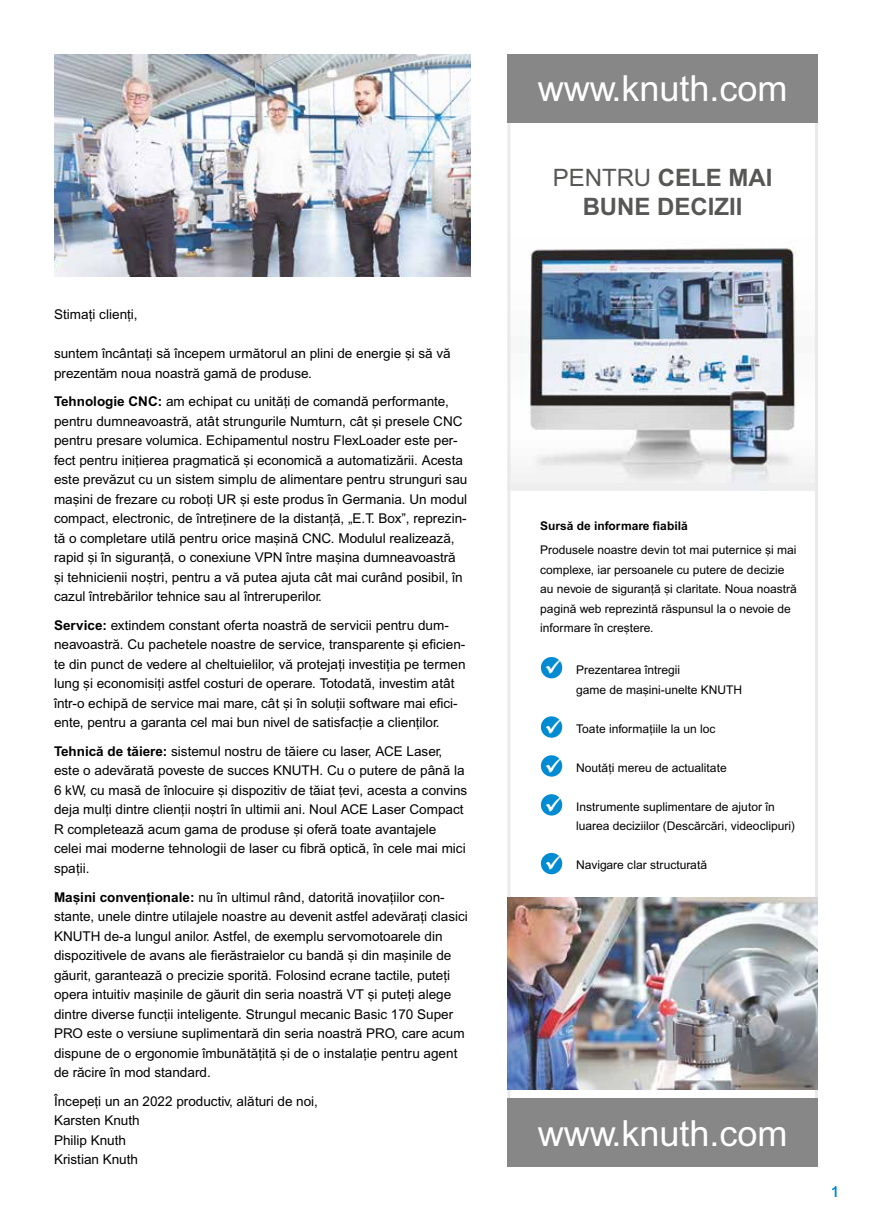
<style>
.page{position:relative;width:872px;height:1221px;background:#fff}
.page>*{position:absolute;margin:0;border:0;box-sizing:border-box;transform-origin:0 0}
.t1{font:36px "Arial MT Pro Cyr";color:#fff}
.t2{font:36px "Arial MT Pro";color:#fff}
.t3{font:700 24px/28.8px "Arial MT Pro";color:#575756;text-align:center}
.t4{font:15px "Arial MT Pro";color:#008bd2}
.t5{font:13.5px/19.5px "Arial MT Pro";color:#000}
.t6{font:12px/19.5px "Arial MT Pro";color:#000}
.t7{font:700 12px "Arial MT Pro";color:#000}
.s1{font-weight:700}
.s2{font-weight:400}
</style>
<div class="page">
<img style="left:511px;top:247px;width:303px;height:243px">
<div style="left:541px;top:794px;width:21px;height:21px;background:#008bd2;border-radius:50%"></div>
<div style="left:541px;top:755px;width:21px;height:21px;background:#008bd2;border-radius:50%"></div>
<div style="left:541px;top:716px;width:21px;height:21px;background:#008bd2;border-radius:50%"></div>
<div style="left:541px;top:657px;width:21px;height:21px;background:#008bd2;border-radius:50%"></div>
<img style="left:507px;top:897px;width:311px;height:192px">
<div style="left:541px;top:852px;width:21px;height:22px;background:#008bd2;border-radius:50%"></div>
<img style="left:54px;top:54px;width:417px;height:222px">
<div style="left:507px;top:1098px;width:311px;height:68px;background:#878787"></div>
<div style="left:507px;top:54px;width:311px;height:68px;background:#878787"></div>
<svg style="left:546px;top:794px;width:17px;height:17px"></svg>
<svg style="left:546px;top:755px;width:17px;height:17px"></svg>
<svg style="left:546px;top:716px;width:17px;height:17px"></svg>
<svg style="left:546px;top:657px;width:17px;height:17px"></svg>
<svg style="left:546px;top:853px;width:17px;height:17px"></svg>
<p class="t5" style="left:54px;top:305px;width:85px">Stimați clienți,</p>
<p class="t5" style="left:54px;top:344px;width:398px">suntem încântați să începem următorul an plini de energie și să vă prezentăm noua noastră gamă de produse.</p>
<p class="t5" style="left:54px;top:392px;width:415px"><span class="s1">Tehnologie CNC:</span> am echipat cu unități de comandă performante, pentru dumneavoastră, atât strungurile Numturn, cât și presele CNC pentru presare volumica. Echipamentul nostru FlexLoader este per&shy;fect pentru inițierea pragmatică și economică a automatizării. Acesta este prevăzut cu un sistem simplu de alimentare pentru strunguri sau mașini de frezare cu roboți UR și este produs în Germania. Un modul compact, electronic, de întreținere de la distanță, „E.T. Box”, reprezin&shy;tă o completare utilă pentru orice mașină CNC. Modulul realizează, rapid și în siguranță, o conexiune VPN între mașina dumneavoastră și tehnicienii noștri, pentru a vă putea ajuta cât mai curând posibil, în cazul întrebărilor tehnice sau al întreruperilor.</p>
<p class="t5" style="left:54px;top:616px;width:413px"><span class="s1">Service:</span> extindem constant oferta noastră de servicii pentru dum&shy;neavoastră. Cu pachetele noastre de service, transparente și eficien&shy;te din punct de vedere al cheltuielilor, vă protejați investiția pe termen lung și economisiți astfel costuri de operare. Totodată, investim atât într-o echipă de service mai mare, cât și în soluții software mai efici&shy;ente, pentru a garanta cel mai bun nivel de satisfacție a clienților.</p>
<p class="t5" style="left:54px;top:742px;width:415px"><span class="s1">Tehnică de tăiere:</span> sistemul nostru de tăiere cu laser, ACE Laser, este o adevărată poveste de succes KNUTH. Cu o putere de până la 6 kW, cu masă de înlocuire și dispozitiv de tăiat țevi, acesta a convins deja mulți dintre clienții noștri în ultimii ani. Noul ACE Laser Compact R completează acum gama de produse și oferă toate avantajele celei mai moderne tehnologii de laser cu fibră optică, în cele mai mici spații.</p>
<p class="t5" style="left:54px;top:887px;width:415px"><span class="s1">Mașini convenționale:</span> nu în ultimul rând, datorită inovațiilor con&shy;stante, unele dintre utilajele noastre au devenit astfel adevărați clasici KNUTH de-a lungul anilor. Astfel, de exemplu servomotoarele din dispozitivele de avans ale fierăstraielor cu bandă și din mașinile de găurit, garantează o precizie sporită. Folosind ecrane tactile, puteți opera intuitiv mașinile de găurit din seria noastră VT și puteți alege dintre diverse funcții inteligente. Strungul mecanic Basic 170 Super PRO este o versiune suplimentară din seria noastră PRO, care acum dispune de o ergonomie îmbunătățită și de o instalație pentru agent de răcire în mod standard.</p>
<p class="t5" style="left:54px;top:1091px;width:265px">Începeți un an 2022 productiv, alături de noi,<br>Karsten Knuth<br>Philip Knuth<br>Kristian Knuth</p>
<h1 class="t1" style="left:538px;top:68px;width:251px">www.knuth.com</h1>
<h2 class="t3" style="left:553px;top:164px;width:221px"><span class="s2">PENTRU</span> CELE MAI<br>BUNE DECIZII</h2>
<p class="t7" style="left:540px;top:519px;width:149px">Sursă de informare fiabilă</p>
<p class="t6" style="left:540px;top:541px;width:258px">Produsele noastre devin tot mai puternice și mai complexe, iar persoanele cu putere de decizie au nevoie de siguranță și claritate. Noua noastră pagină web reprezintă răspunsul la o nevoie de informare în creștere.</p>
<p class="t6" style="left:576px;top:661px;width:167px">Prezentarea întregii<br>game de mașini-unelte KNUTH</p>
<p class="t6" style="left:576px;top:719px;width:141px">Toate informațiile la un loc</p>
<p class="t6" style="left:576px;top:758px;width:152px">Noutăți mereu de actualitate</p>
<p class="t6" style="left:576px;top:797px;width:220px">Instrumente suplimentare de ajutor în luarea deciziilor (Descărcări, videoclipuri)</p>
<p class="t6" style="left:576px;top:856px;width:132px">Navigare clar structurată</p>
<h1 class="t2" style="left:538px;top:1112px;width:251px">www.knuth.com</h1>
<p class="t4" style="left:830px;top:1182px;width:10px">1</p>
</div>
